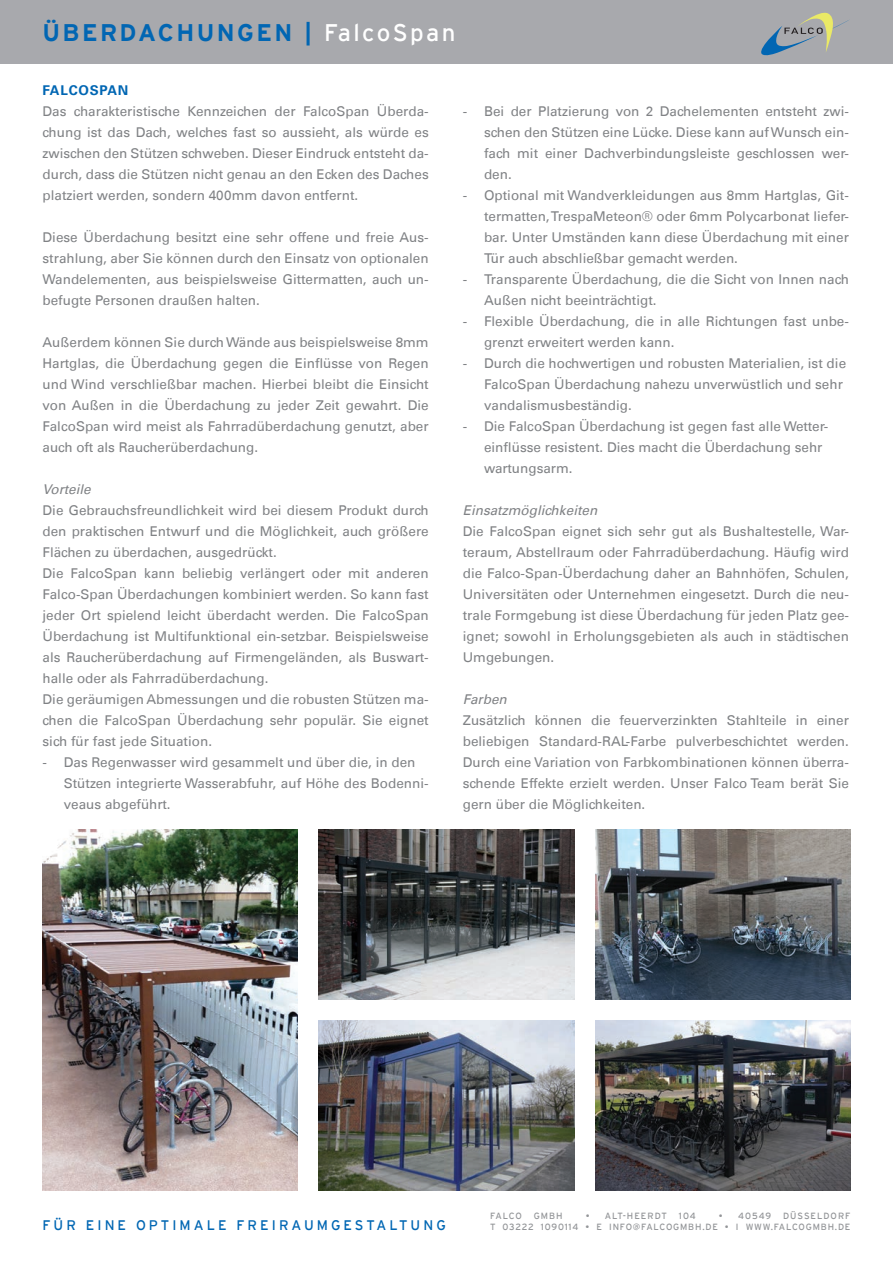
<style>
.page{position:relative;width:893px;height:1263px;background:#fff}
.page>*{position:absolute;margin:0;border:0;box-sizing:border-box;transform-origin:0 0}
.t1{font:700 24px "Interstate";letter-spacing:.1em;color:#0166b3}
.t2{font:13.8px "Interstate";letter-spacing:.22em;color:#0166b3}
.t3{font:13.5px/21px "Univers LT";color:#808285;text-align:justify}
.t4{font:italic 13.5px "Univers LT";color:#808285}
.t5{font:700 13.5px "Univers LT";letter-spacing:.06em;color:#0166b3}
.t6{font:9px "Interstate";letter-spacing:.09em;color:#939598}
.t7{font:9px "Interstate";letter-spacing:.11em;color:#939598}
.s1{font-weight:400;color:#fff}
</style>
<div class="page">
<img style="left:319px;top:829px;width:255px;height:170px">
<div style="left:0;top:0;width:893px;height:64px;background:#a8a9ad"></div>
<svg style="left:761px;top:12px;width:88px;height:44px"></svg>
<img style="left:43px;top:829px;width:255px;height:362px">
<img style="left:595px;top:829px;width:255px;height:170px">
<img style="left:595px;top:1020px;width:255px;height:171px">
<img style="left:319px;top:1020px;width:255px;height:171px">
<h1 class="t1" style="left:43px;top:19px;width:414px">ÜBERDACHUNGEN | <span class="s1">FalcoSpan</span></h1>
<p class="t5" style="left:43px;top:82px;width:87px">FALCOSPAN</p>
<p class="t3" style="left:43px;top:101px;width:388px">Das charakteristische Kennzeichen der FalcoSpan Überda&shy;chung ist das Dach, welches fast so aussieht, als würde es zwischen den Stützen schweben. Dieser Eindruck entsteht da&shy;durch, dass die Stützen nicht genau an den Ecken des Daches platziert werden, sondern 400mm davon entfernt.</p>
<p class="t3" style="left:43px;top:227px;width:388px">Diese Überdachung besitzt eine sehr offene und freie Aus&shy;strahlung, aber Sie können durch den Einsatz von optionalen Wandelementen, aus beispielsweise Gittermatten, auch un&shy;befugte Personen draußen halten.</p>
<p class="t3" style="left:43px;top:332px;width:388px">Außerdem können Sie durch Wände aus beispielsweise 8mm Hartglas, die Überdachung gegen die Einflüsse von Regen und Wind verschließbar machen. Hierbei bleibt die Einsicht von Außen in die Überdachung zu jeder Zeit gewahrt. Die FalcoSpan wird meist als Fahrradüberdachung genutzt, aber auch oft als Raucherüberdachung.</p>
<p class="t4" style="left:43px;top:481px;width:50px">Vorteile</p>
<p class="t3" style="left:43px;top:500px;width:388px;text-align:left">Die Gebrauchsfreundlichkeit wird bei diesem Produkt durch den praktischen Entwurf und die Möglichkeit, auch größere Flächen zu überdachen, ausgedrückt.<br>Die FalcoSpan kann beliebig verlängert oder mit anderen Falco-Span Überdachungen kombiniert werden. So kann fast jeder Ort spielend leicht überdacht werden. Die FalcoSpan Überdachung ist Multifunktional ein-setzbar. Beispielsweise als Raucherüberdachung auf Firmengeländen, als Buswart&shy;halle oder als Fahrradüberdachung.<br>Die geräumigen Abmessungen und die robusten Stützen ma&shy;chen die FalcoSpan Überdachung sehr populär. Sie eignet sich für fast jede Situation.</p>
<p class="t3" style="left:64px;top:752px;width:366px;text-align:left;text-indent:-21px">- Das Regenwasser wird gesammelt und über die, in den<br>Stützen integrierte Wasserabfuhr, auf Höhe des Bodenni&shy;veaus abgeführt.</p>
<p class="t3" style="left:484px;top:101px;width:366px;text-indent:-21px">- Bei der Platzierung von 2 Dachelementen entsteht zwi&shy;schen den Stützen eine Lücke. Diese kann auf Wunsch ein&shy;fach mit einer Dachverbindungsleiste geschlossen wer&shy;den.</p>
<p class="t3" style="left:484px;top:185px;width:366px;text-indent:-21px">- Optional mit Wandverkleidungen aus 8mm Hartglas, Git&shy;termatten, TrespaMeteon® oder 6mm Polycarbonat liefer&shy;bar. Unter Umständen kann diese Überdachung mit einer Tür auch abschließbar gemacht werden.</p>
<p class="t3" style="left:484px;top:269px;width:366px;text-indent:-21px">- Transparente Überdachung, die die Sicht von Innen nach<br>Außen nicht beeinträchtigt.</p>
<p class="t3" style="left:484px;top:311px;width:366px;text-indent:-21px">- Flexible Überdachung, die in alle Richtungen fast unbe&shy;grenzt erweitert werden kann.</p>
<p class="t3" style="left:484px;top:353px;width:364px;text-align:left;text-indent:-21px">- Durch die hochwertigen und robusten Materialien, ist die<br>FalcoSpan Überdachung nahezu unverwüstlich und sehr vandalismusbeständig.</p>
<p class="t3" style="left:484px;top:416px;width:346px;text-align:left;text-indent:-21px">- Die FalcoSpan Überdachung ist gegen fast alle Wetter&shy;einflüsse resistent. Dies macht die Überdachung sehr wartungsarm.</p>
<p class="t4" style="left:463px;top:502px;width:136px">Einsatzmöglichkeiten</p>
<p class="t3" style="left:463px;top:521px;width:388px">Die FalcoSpan eignet sich sehr gut als Bushaltestelle, War&shy;teraum, Abstellraum oder Fahrradüberdachung. Häufig wird die Falco-Span-Überdachung daher an Bahnhöfen, Schulen, Universitäten oder Unternehmen eingesetzt. Durch die neu&shy;trale Formgebung ist diese Überdachung für jeden Platz gee&shy;ignet; sowohl in Erholungsgebieten als auch in städtischen Umgebungen.</p>
<p class="t4" style="left:463px;top:691px;width:45px">Farben</p>
<p class="t3" style="left:463px;top:710px;width:388px">Zusätzlich können die feuerverzinkten Stahlteile in einer beliebigen Standard-RAL-Farbe pulverbeschichtet werden.<br>Durch eine Variation von Farbkombinationen können überra&shy;schende Effekte erzielt werden. Unser Falco Team berät Sie gern über die Möglichkeiten.</p>
<p class="t6" style="left:490px;top:1211px;width:33px">FALCO</p>
<p class="t6" style="left:534px;top:1211px;width:30px">GMBH</p>
<p class="t7" style="left:586px;top:1211px;width:83px">• ALT-HEERDT</p>
<p class="t6" style="left:679px;top:1211px;width:19px">104</p>
<p class="t6" style="left:719px;top:1211px;width:54px">• 40549</p>
<p class="t7" style="left:783px;top:1211px;width:69px">DÜSSELDORF</p>
<p class="t2" style="left:43px;top:1217px;width:405px">FÜR EINE OPTIMALE FREIRAUMGESTALTUNG</p>
<p class="t6" style="left:490px;top:1222px;width:362px">T 03222 1090114 • E INFO@FALCOGMBH.DE • I WWW.FALCOGMBH.DE</p>
</div>
